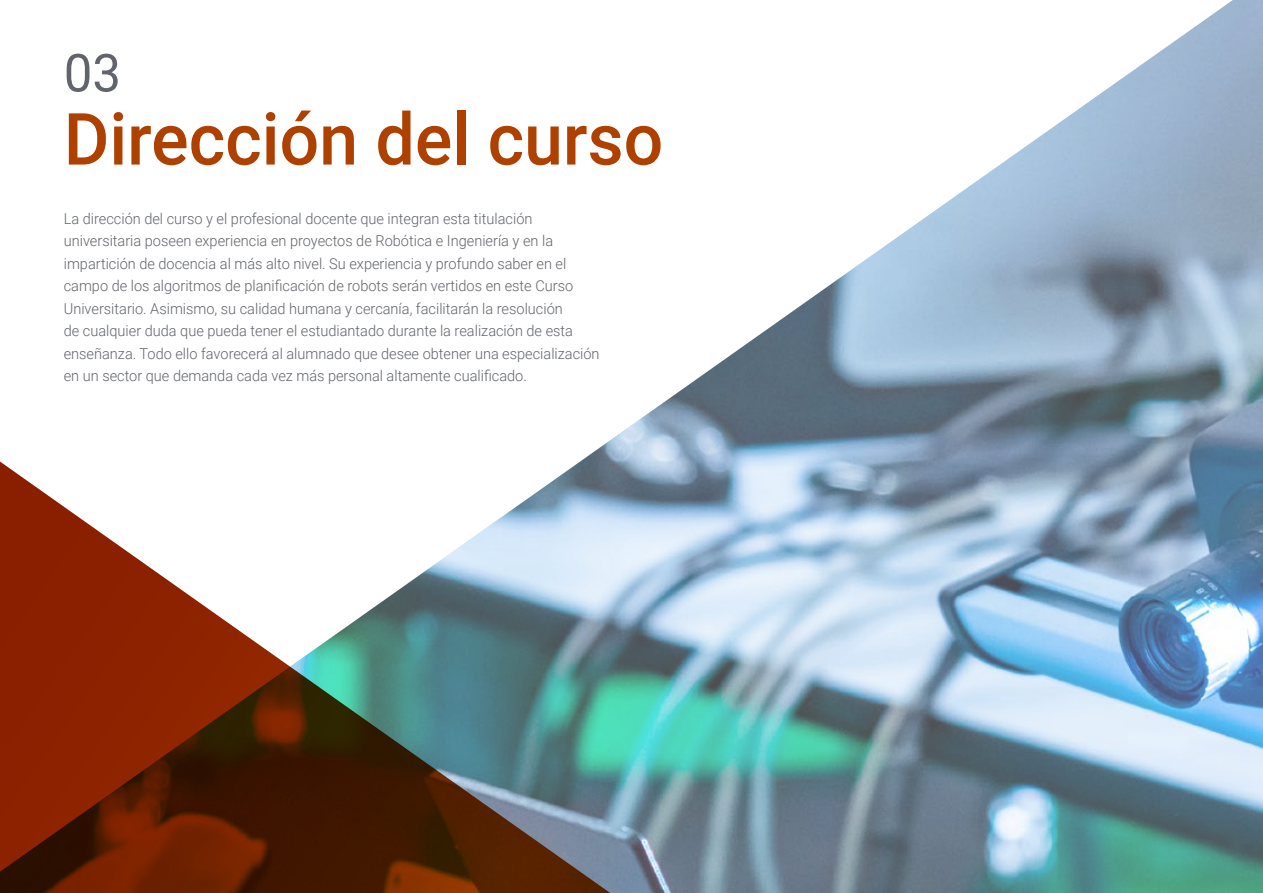
<style>
.page{position:relative;width:1263px;height:893px;background:#fff}
.page>*{position:absolute;margin:0;border:0;box-sizing:border-box;transform-origin:0 0}
.t1{font:500 72px "Roboto";color:#ae4000}
.t2{font:52.5px "Roboto";color:#61646a}
.t3{font:300 15px/22.5px "Roboto";color:#61646a}
</style>
<div class="page">
<img style="left:602px;top:0;width:661px;height:893px">
<svg style="left:0;top:446px;width:640px;height:447px"></svg>
<h2 class="t2" style="left:64px;top:36px;width:59px">03</h2>
<h1 class="t1" style="left:64px;top:89px;width:601px">Dirección del curso</h1>
<p class="t3" style="left:64px;top:207px;width:537px">La dirección del curso y el profesional docente que integran esta titulación universitaria poseen experiencia en proyectos de Robótica e Ingeniería y en la impartición de docencia al más alto nivel. Su experiencia y profundo saber en el campo de los algoritmos de planificación de robots serán vertidos en este Curso Universitario. Asimismo, su calidad humana y cercanía, facilitarán la resolución<br>de cualquier duda que pueda tener el estudiantado durante la realización de esta enseñanza. Todo ello favorecerá al alumnado que desee obtener una especialización en un sector que demanda cada vez más personal altamente cualificado.</p>
</div>
